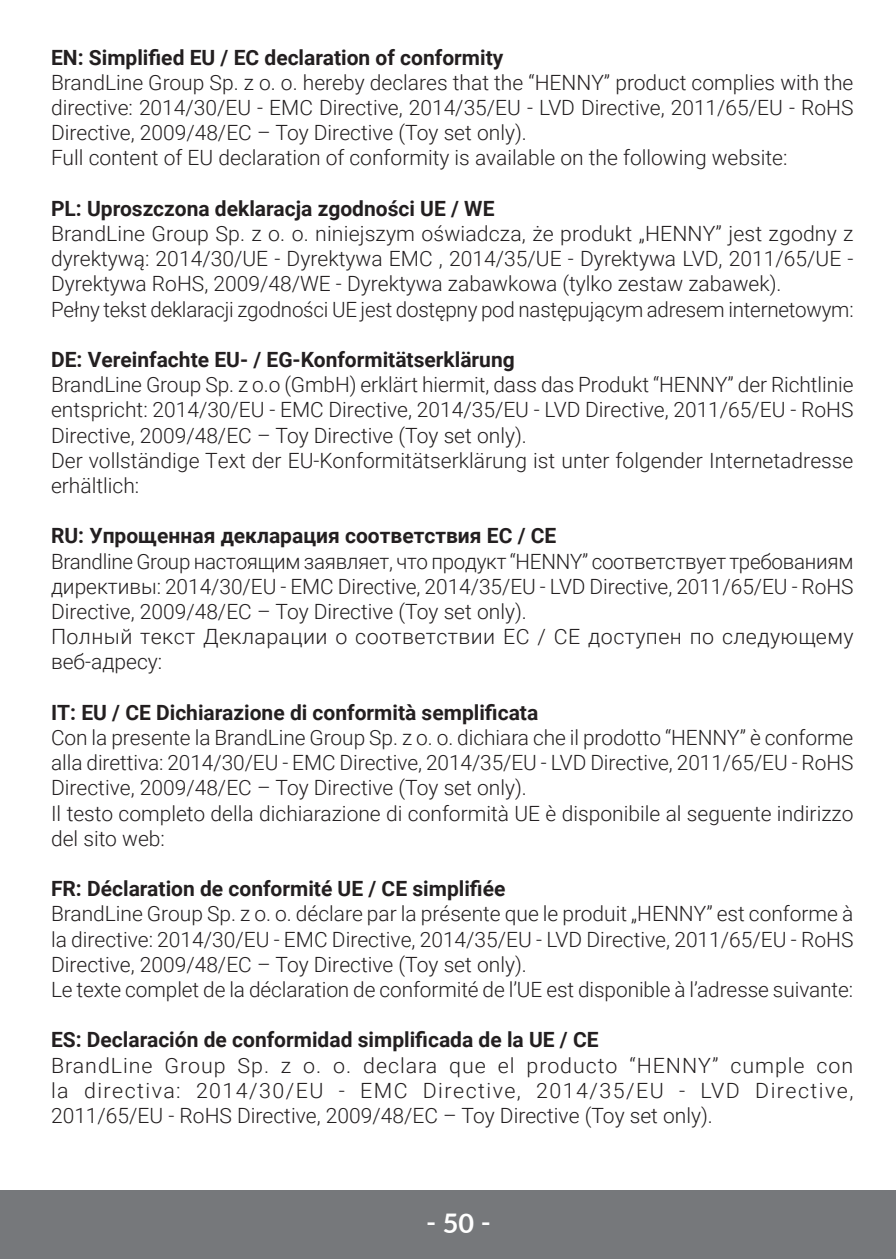
<style>
.page{position:relative;width:896px;height:1259px;background:#fff}
.page>*{position:absolute;margin:0;border:0;box-sizing:border-box;transform-origin:0 0}
.t1{font:700 27px "Lato";color:#fff}
.t2{font:300 21px/25.2px "Roboto";color:#231f20}
.t3{font:700 21px "Roboto";color:#231f20}
</style>
<div class="page">
<div style="left:0;top:1190px;width:895px;height:69px;background:#76787b"></div>
<p class="t3" style="left:51px;top:42px;width:454px">EN: Simplified EU / EC declaration of conformity</p>
<p class="t2" style="left:51px;top:69px;width:803px">BrandLine Group Sp. z o. o. hereby declares that the “HENNY” product complies with the directive: 2014/30/EU - EMC Directive, 2014/35/EU - LVD Directive, 2011/65/EU - RoHS Directive, 2009/48/EC – Toy Directive (Toy set only).<br>Full content of EU declaration of conformity is available on the following website:</p>
<p class="t3" style="left:51px;top:194px;width:445px">PL: Uproszczona deklaracja zgodności UE / WE</p>
<p class="t2" style="left:51px;top:220px;width:804px">BrandLine Group Sp. z o. o. niniejszym oświadcza, że produkt „HENNY” jest zgodny z dyrektywą: 2014/30/UE - Dyrektywa EMC , 2014/35/UE - Dyrektywa LVD, 2011/65/UE - Dyrektywa RoHS, 2009/48/WE - Dyrektywa zabawkowa (tylko zestaw zabawek).<br>Pełny tekst deklaracji zgodności UE jest dostępny pod następującym adresem internetowym:</p>
<p class="t3" style="left:51px;top:345px;width:465px">DE: Vereinfachte EU- / EG-Konformitätserklärung</p>
<p class="t2" style="left:51px;top:371px;width:804px">BrandLine Group Sp. z o.o (GmbH) erklärt hiermit, dass das Produkt “HENNY” der Richtlinie entspricht: 2014/30/EU - EMC Directive, 2014/35/EU - LVD Directive, 2011/65/EU - RoHS Directive, 2009/48/EC – Toy Directive (Toy set only).<br>Der vollständige Text der EU-Konformitätserklärung ist unter folgender Internetadresse erhältlich:</p>
<p class="t3" style="left:51px;top:521px;width:506px">RU: Упрощенная декларация соответствия EC / CE</p>
<p class="t2" style="left:51px;top:548px;width:804px">Brandline Group настоящим заявляет, что продукт “HENNY” соответствует требованиям директивы: 2014/30/EU - EMC Directive, 2014/35/EU - LVD Directive, 2011/65/EU - RoHS Directive, 2009/48/EC – Toy Directive (Toy set only).<br>Полный текст Декларации о соответствии EC / CE доступен по следующему веб-адресу:</p>
<p class="t3" style="left:51px;top:698px;width:488px">IT: EU / CE Dichiarazione di conformità semplificata</p>
<p class="t2" style="left:51px;top:724px;width:803px">Con la presente la BrandLine Group Sp. z o. o. dichiara che il prodotto “HENNY” è conforme alla direttiva: 2014/30/EU - EMC Directive, 2014/35/EU - LVD Directive, 2011/65/EU - RoHS Directive, 2009/48/EC – Toy Directive (Toy set only).<br>Il testo completo della dichiarazione di conformità UE è disponibile al seguente indirizzo del sito web:</p>
<p class="t3" style="left:51px;top:874px;width:456px">FR: Déclaration de conformité UE / CE simplifiée</p>
<p class="t2" style="left:51px;top:900px;width:803px">BrandLine Group Sp. z o. o. déclare par la présente que le produit „HENNY” est conforme à la directive: 2014/30/EU - EMC Directive, 2014/35/EU - LVD Directive, 2011/65/EU - RoHS Directive, 2009/48/EC – Toy Directive (Toy set only).<br>Le texte complet de la déclaration de conformité de l’UE est disponible à l’adresse suivante:</p>
<p class="t3" style="left:51px;top:1025px;width:549px">ES: Declaración de conformidad simplificada de la UE / CE</p>
<p class="t2" style="left:51px;top:1052px;width:803px;text-align:justify">BrandLine Group Sp. z o. o. declara que el producto “HENNY” cumple con la directiva: 2014/30/EU - EMC Directive, 2014/35/EU - LVD Directive, 2011/65/EU - RoHS Directive, 2009/48/EC – Toy Directive (Toy set only).</p>
<p class="t1" style="left:426px;top:1203px;width:66px">‑ 50 ‑</p>
</div>
